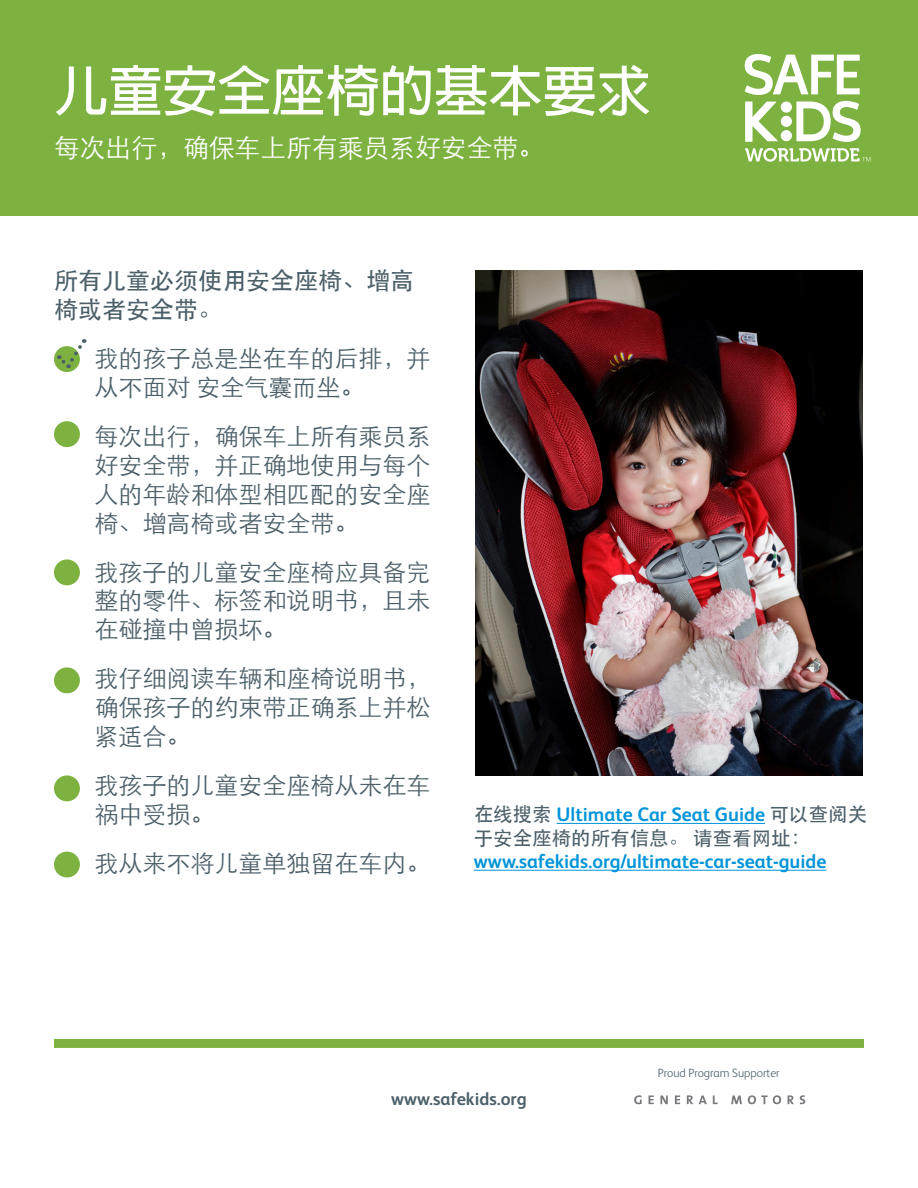
<style>
.page{position:relative;width:918px;height:1188px;background:#fff}
.page>*{position:absolute;margin:0;border:0;box-sizing:border-box;transform-origin:0 0}
.t1{font:700 54.75px "Adobe Fan Heiti Std";letter-spacing:-.01em;color:#fff}
.t2{font:300 25.8px "ST Heiti SC";color:#fff}
.t3{font:300 24px/28.8px "ST Heiti SC";color:#4c606a;text-align:justify}
.t4{font:500 24px/28.8px "ST Heiti SC";color:#4c606a}
.t5{font:500 19.5px/23.4px "ST Heiti SC";color:#4c606a}
.t6{font:700 19.5px "FS Albert Pro";color:#0095d9}
.t7{font:700 18px "FS Albert Pro";color:#4c606a}
.t8{font:300 12px "FS Albert Pro";color:#4c606a}
.s1{font-family:"FS Albert Pro";font-weight:700;color:#0095d9}
</style>
<div class="page">
<img style="left:475px;top:270px;width:388px;height:505px">
<hr style="left:557px;top:823px;width:208px;height:1px;background:#0095d9">
<hr style="left:474px;top:870px;width:352px;height:1px;background:#0095d9">
<svg style="left:54px;top:346px;width:26px;height:26px"></svg>
<div style="left:54px;top:421px;width:26px;height:26px;background:#7db241;border-radius:50%"></div>
<div style="left:54px;top:559px;width:26px;height:26px;background:#7db241;border-radius:50%"></div>
<div style="left:54px;top:667px;width:26px;height:26px;background:#7db241;border-radius:50%"></div>
<div style="left:54px;top:775px;width:26px;height:26px;background:#7db241;border-radius:50%"></div>
<div style="left:54px;top:852px;width:26px;height:26px;background:#7db241;border-radius:50%"></div>
<svg style="left:58px;top:339px;width:29px;height:30px"></svg>
<div style="left:0;top:0;width:918px;height:216px;background:#7db241"></div>
<div style="left:54px;top:1039px;width:810px;height:9px;background:#7db241"></div>
<svg style="left:745px;top:101px;width:116px;height:41px"></svg>
<svg style="left:745px;top:54px;width:115px;height:41px"></svg>
<svg style="left:745px;top:148px;width:125px;height:14px"></svg>
<svg style="left:634px;top:1095px;width:171px;height:9px"></svg>
<p class="t1" style="left:54px;top:58px;width:599px">儿童安全座椅的基本要求</p>
<p class="t2" style="left:54px;top:125px;width:492px">每次出行，确保车上所有乘员系好安全带。</p>
<p class="t4" style="left:54px;top:266px;width:361px">所有儿童必须使用安全座椅、增高椅或者安全带。</p>
<p class="t3" style="left:94px;top:342px;width:337px">我的孩子总是坐在车的后排，并从不面对 安全气囊而坐。</p>
<p class="t3" style="left:94px;top:420px;width:337px">每次出行，确保车上所有乘员系好安全带，并正确地使用与每个人的年龄和体型相匹配的安全座椅、增高椅或者安全带。</p>
<p class="t3" style="left:94px;top:555px;width:337px">我孩子的儿童安全座椅应具备完整的零件、标签和说明书，且未在碰撞中曾损坏。</p>
<p class="t3" style="left:94px;top:662px;width:337px">我仔细阅读车辆和座椅说明书，确保孩子的约束带正确系上并松紧适合。</p>
<p class="t3" style="left:94px;top:768px;width:337px">我孩子的儿童安全座椅从未在车祸中受损。</p>
<p class="t3" style="left:94px;top:846px;width:337px">我从来不将儿童单独留在车内。</p>
<p class="t5" style="left:474px;top:802px;width:395px">在线搜索 <span class="s1">Ultimate Car Seat Guide</span> 可以查阅关于安全座椅的所有信息。 请查看网址：</p>
<p class="t6" style="left:474px;top:848px;width:354px">www.safekids.org/ultimate-car-seat-guide</p>
<p class="t8" style="left:658px;top:1064px;width:123px">Proud Program Supporter</p>
<p class="t7" style="left:391px;top:1087px;width:137px">www.safekids.org</p>
</div>
